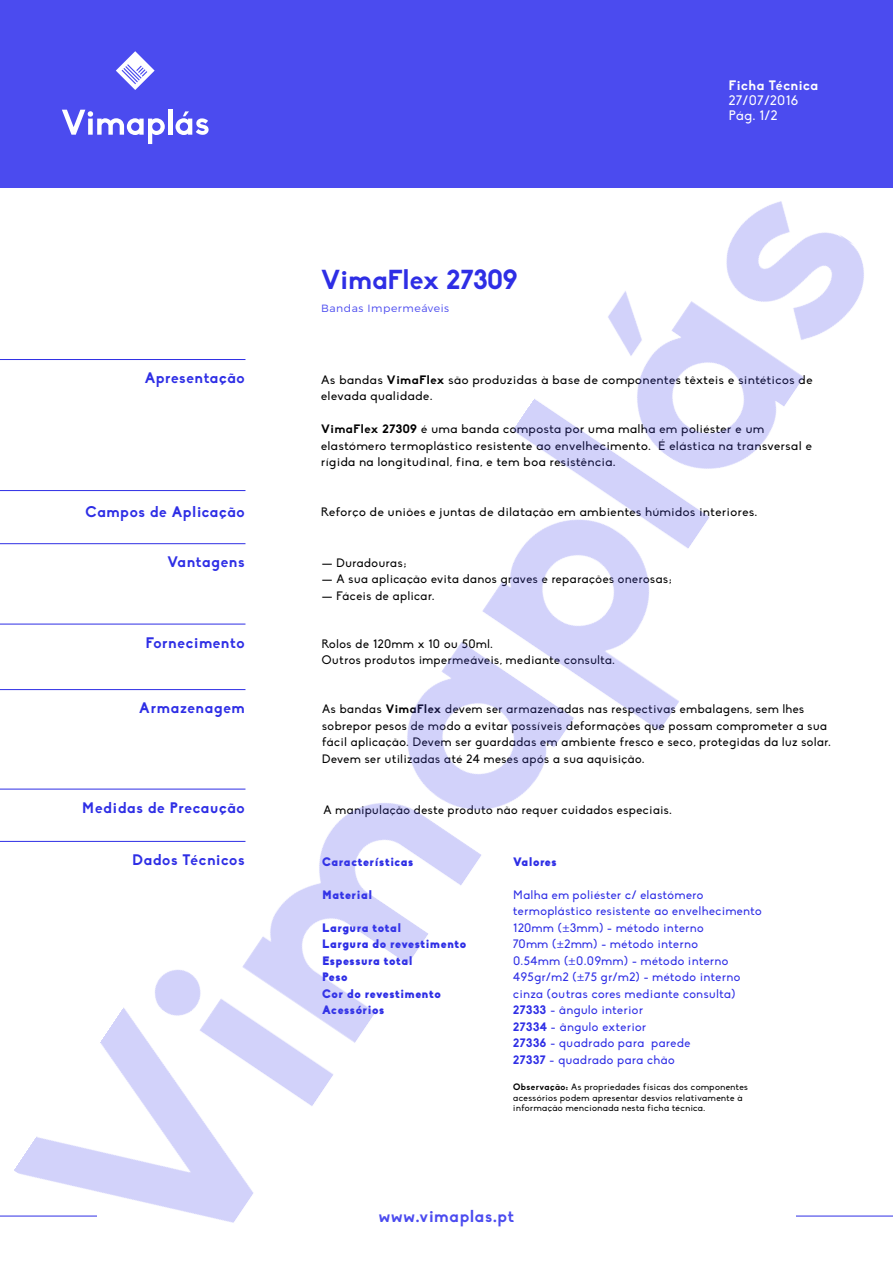
<style>
.page{position:relative;width:893px;height:1263px;background:#fff}
.page>*{position:absolute;margin:0;border:0;box-sizing:border-box;transform-origin:0 0}
.t1{font:700 27px "Biko";letter-spacing:.015em;color:#2e2ee5}
.t2{font:700 16.5px "Biko";letter-spacing:.05em;color:#4b4bef}
.t3{font:700 15px "Biko";letter-spacing:.05em;color:#2e2ee5}
.t4{font:13.5px/15px "Biko";letter-spacing:.05em;color:#fff}
.t5{font:700 13.5px "Biko";letter-spacing:.05em;color:#fff}
.t6{font:12px/16.5px "Biko";letter-spacing:.05em;color:#000}
.t7{font:12px/16.5px "Biko";letter-spacing:.05em;color:#2e2ee5}
.t8{font:900 12px/16.5px "Biko";letter-spacing:.05em;color:#2e2ee5}
.t9{font:300 10.5px "Montserrat";letter-spacing:.05em;color:#4b4bef}
.t10{font:9px/10.8px "Biko";letter-spacing:.05em;color:#000}
.s1{font-weight:700}
.s2{font-family:"Myriad Pro"}
</style>
<div class="page">
<hr style="left:0;top:841px;width:245px;height:1px;background:#2e2ee5">
<div style="left:0;top:0;width:893px;height:187px;background:#4b4bef"></div>
<hr style="left:0;top:490px;width:245px;height:1px;background:#2e2ee5">
<hr style="left:0;top:1216px;width:97px;height:1px;background:#2e2ee5">
<hr style="left:0;top:359px;width:245px;height:1px;background:#2e2ee5">
<hr style="left:0;top:543px;width:245px;height:1px;background:#2e2ee5">
<hr style="left:0;top:624px;width:245px;height:1px;background:#2e2ee5">
<hr style="left:0;top:689px;width:245px;height:1px;background:#2e2ee5">
<hr style="left:0;top:789px;width:245px;height:1px;background:#2e2ee5">
<svg style="left:62px;top:110px;width:103px;height:34px"></svg>
<hr style="left:168px;top:109px;width:4px;height:26px;background:#fff">
<svg style="left:176px;top:111px;width:33px;height:24px"></svg>
<svg style="left:116px;top:51px;width:39px;height:39px"></svg>
<img style="left:14px;top:187px;width:879px;height:1036px">
<p class="t3" style="left:145px;top:369px;width:101px">Apresentação</p>
<p class="t3" style="left:85px;top:503px;width:161px">Campos de Aplicação</p>
<p class="t3" style="left:168px;top:553px;width:79px">Vantagens</p>
<p class="t3" style="left:146px;top:633px;width:100px">Fornecimento</p>
<p class="t3" style="left:139px;top:699px;width:107px">Armazenagem</p>
<h1 class="t1" style="left:321px;top:263px;width:198px">VimaFlex 27309</h1>
<p class="t9" style="left:321px;top:302px;width:130px">Bandas Impermeáveis</p>
<p class="t5" style="left:729px;top:77px;width:91px">Ficha Técnica</p>
<p class="t4" style="left:729px;top:93px;width:71px">27/07/2016<br>Pág. 1/2</p>
<p class="t6" style="left:321px;top:372px;width:493px">As bandas <span class="s1">VimaFlex</span> são produzidas à base de componentes têxteis e sintéticos de elevada qualidade.</p>
<p class="t6" style="left:321px;top:421px;width:492px"><span class="s1">VimaFlex 27309</span> é uma banda composta por uma malha em poliéster e um elastómero termoplástico resistente ao envelhecimento. É elástica na transversal e rígida na longitudinal, fina, e tem boa resistência.</p>
<p class="t6" style="left:321px;top:504px;width:437px">Reforço de uniões e juntas de dilatação em ambientes húmidos interiores.</p>
<p class="t6" style="left:322px;top:555px;width:86px">— Duradouras;</p>
<p class="t6" style="left:322px;top:571px;width:352px">— A sua aplicação evita danos graves e reparações onerosas;</p>
<p class="t6" style="left:322px;top:588px;width:114px">— Fáceis de aplicar.</p>
<p class="t6" style="left:322px;top:636px;width:294px">Rolos de 120mm x 10 ou 50ml.<br>Outros produtos impermeáveis, mediante consulta.</p>
<p class="t6" style="left:322px;top:701px;width:510px">As bandas <span class="s1">VimaFlex</span> devem ser armazenadas nas respectivas embalagens, sem lhes sobrepor pesos de modo a evitar possíveis deformações que possam comprometer a sua fácil aplicação. Devem ser guardadas em ambiente fresco e seco, protegidas da luz solar.<br>Devem ser utilizadas até 24 meses após a sua aquisição.</p>
<p class="t3" style="left:82px;top:798px;width:164px">Medidas de Precaução</p>
<p class="t6" style="left:323px;top:802px;width:350px">A manipulação deste produto não requer cuidados especiais.</p>
<p class="t3" style="left:132px;top:851px;width:114px">Dados Técnicos</p>
<p class="t8" style="left:322px;top:853px;width:93px">Características</p>
<p class="t8" style="left:322px;top:886px;width:52px">Material</p>
<p class="t8" style="left:322px;top:919px;width:146px">Largura total<br>Largura do revestimento<br>Espessura total<br>Peso<br>Cor do revestimento<br>Acessórios</p>
<p class="t8" style="left:513px;top:853px;width:45px">Valores</p>
<p class="t7" style="left:513px;top:887px;width:250px">Malha em poliéster c/ elastómero termoplástico resistente ao envelhecimento<br>120mm (<span class="s2">±</span>3mm) - método interno<br>70mm (<span class="s2">±</span>2mm) - método interno<br>0.54mm (<span class="s2">±</span>0.09mm) - método interno<br>495gr/m2 (<span class="s2">±</span>75 gr/m2) - método interno cinza (outras cores mediante consulta)<br><span class="s1">27333</span> - ângulo interior<br><span class="s1">27334</span> - ângulo exterior<br><span class="s1">27336</span> - quadrado para parede<br><span class="s1">27337</span> - quadrado para chão</p>
<p class="t10" style="left:513px;top:1081px;width:236px"><span class="s1">Observação:</span> As propriedades físicas dos componentes acessórios podem apresentar desvios relativamente à informação mencionada nesta ficha técnica.</p>
<h2 class="t2" style="left:379px;top:1207px;width:137px">www.vimaplas.pt</h2>
</div>
